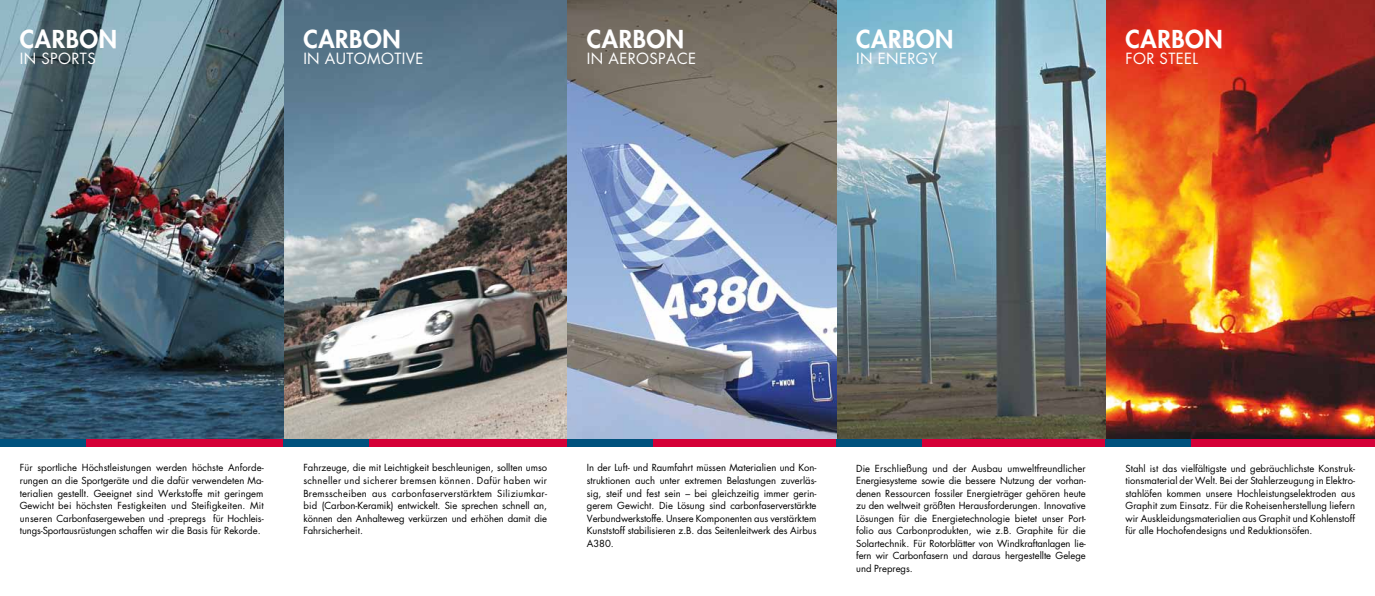
<style>
.page{position:relative;width:1375px;height:596px;background:#fff}
.page>*{position:absolute;margin:0;border:0;box-sizing:border-box;transform-origin:0 0}
.t1{font:800 24px "Futura";letter-spacing:.025em;color:#fff}
.t2{font:15px "Futura";letter-spacing:.025em;color:#fff}
.t3{font:9.5px/12.5px "Futura";color:#000;text-align:justify}
</style>
<div class="page">
<img style="left:283px;top:0;width:284px;height:439px">
<img style="left:1106px;top:0;width:269px;height:439px">
<svg style="left:836px;top:0;width:270px;height:439px;background:#789098"></svg>
<svg style="left:567px;top:0;width:269px;height:439px;background:#8992a4"></svg>
<img style="left:0;top:0;width:283px;height:439px">
<div style="left:0;top:439px;width:1375px;height:7px;background:#d40037"></div>
<div style="left:1106px;top:439px;width:85px;height:7px;background:#00517d"></div>
<div style="left:0;top:439px;width:85px;height:7px;background:#00517d"></div>
<div style="left:283px;top:439px;width:86px;height:7px;background:#00517d"></div>
<div style="left:567px;top:439px;width:85px;height:7px;background:#00517d"></div>
<div style="left:836px;top:439px;width:85px;height:7px;background:#00517d"></div>
<h1 class="t1" style="left:20px;top:23px;width:99px">CARBON</h1>
<h2 class="t2" style="left:20px;top:48px;width:77px">IN SPORTS</h2>
<h1 class="t1" style="left:303px;top:23px;width:99px">CARBON</h1>
<h2 class="t2" style="left:303px;top:48px;width:122px">IN AUTOMOTIVE</h2>
<h1 class="t1" style="left:587px;top:23px;width:99px">CARBON</h1>
<h2 class="t2" style="left:587px;top:48px;width:111px">IN AEROSPACE</h2>
<h1 class="t1" style="left:856px;top:23px;width:99px">CARBON</h1>
<h2 class="t2" style="left:856px;top:48px;width:83px">IN ENERGY</h2>
<h1 class="t1" style="left:1125px;top:23px;width:99px">CARBON</h1>
<h2 class="t2" style="left:1125px;top:48px;width:74px">FOR STEEL</h2>
<p class="t3" style="left:303px;top:461px;width:245px">Fahrzeuge, die mit Leichtigkeit beschleunigen, sollten umso schneller und sicherer bremsen können. Dafür haben wir Bremsscheiben aus carbonfaserverstärktem Siliziumkar&shy;bid (Carbon-Keramik) entwickelt. Sie sprechen schnell an, können den Anhalteweg verkürzen und erhöhen damit die Fahrsicherheit.</p>
<p class="t3" style="left:587px;top:461px;width:231px">In der Luft- und Raumfahrt müssen Materialien und Kon&shy;struktionen auch unter extremen Belastungen zuverläs&shy;sig, steif und fest sein – bei gleichzeitig immer gerin&shy;gerem Gewicht. Die Lösung sind carbonfaserverstärkte Verbundwerkstoffe. Unsere Komponenten aus verstärktem Kunststoff stabilisieren z.B. das Seitenleitwerk des Airbus A380.</p>
<p class="t3" style="left:20px;top:461px;width:245px">Für sportliche Höchstleistungen werden höchste Anforde&shy;rungen an die Sportgeräte und die dafür verwendeten Ma&shy;terialien gestellt. Geeignet sind Werkstoffe mit geringem Gewicht bei höchsten Festigkeiten und Steifigkeiten. Mit unseren Carbonfasergeweben und -prepregs für Hochleis&shy;tungs-Sportausrüstungen schaffen wir die Basis für Rekorde.</p>
<p class="t3" style="left:1125px;top:461px;width:231px">Stahl ist das vielfältigste und gebräuchlichste Konstruk&shy;tionsmaterial der Welt. Bei der Stahlerzeugung in Elektro&shy;stahlöfen kommen unsere Hochleistungselektroden aus Graphit zum Einsatz. Für die Roheisenherstellung liefern wir Auskleidungsmaterialien aus Graphit und Kohlenstoff für alle Hochofendesigns und Reduktionsöfen.</p>
<p class="t3" style="left:856px;top:461px;width:231px">Die Erschließung und der Ausbau umweltfreundlicher Energiesysteme sowie die bessere Nutzung der vorhan&shy;denen Ressourcen fossiler Energieträger gehören heute zu den weltweit größten Herausforderungen. Innovative Lösungen für die Energietechnologie bietet unser Port&shy;folio aus Carbonprodukten, wie z.B. Graphite für die Solartechnik. Für Rotorblätter von Windkraftanlagen lie&shy;fern wir Carbonfasern und daraus hergestellte Gelege und Prepregs.</p>
</div>
